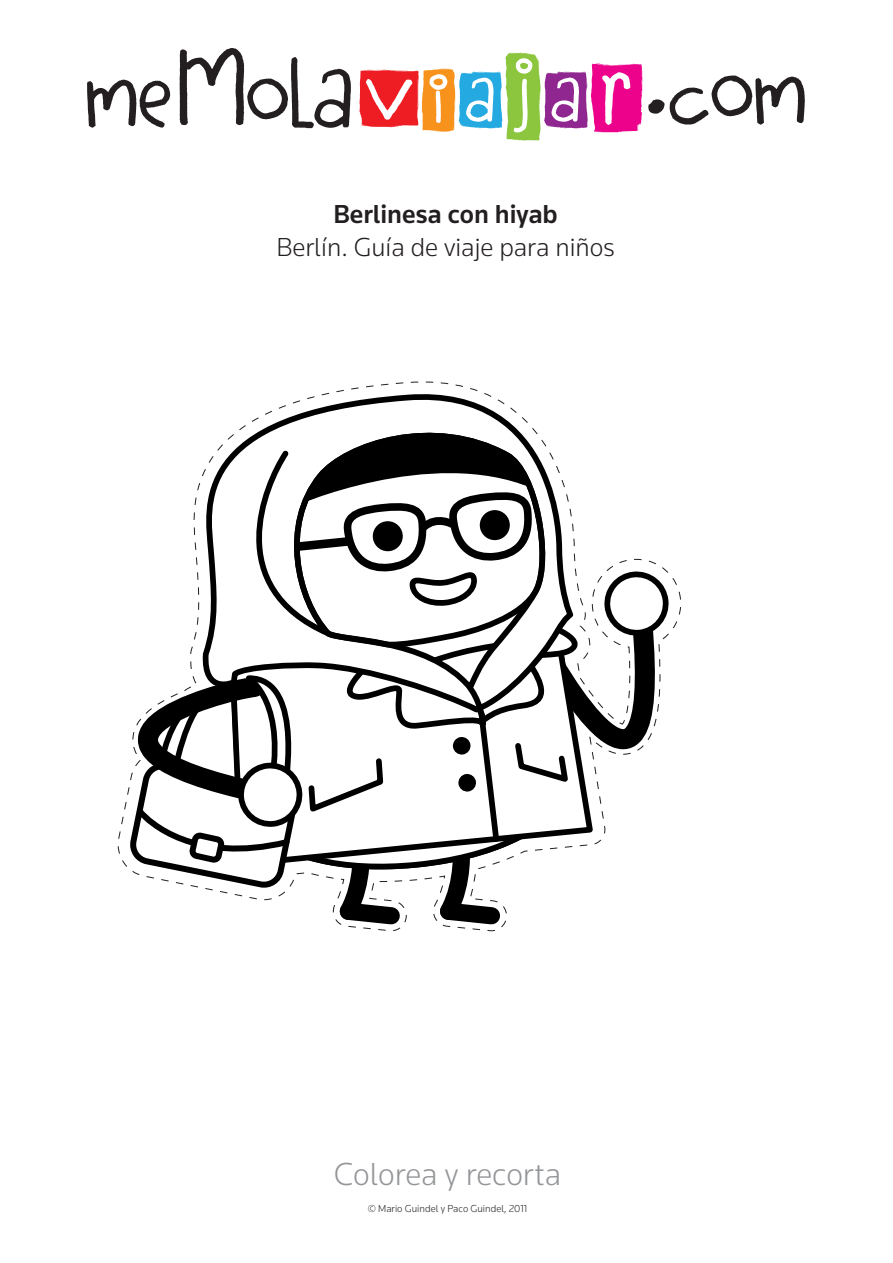
<style>
.page{position:relative;width:893px;height:1263px;background:#fff}
.page>*{position:absolute;margin:0;border:0;box-sizing:border-box;transform-origin:0 0}
.t1{font:300 33px "Knowledge";color:#939598}
.t2{font:300 27px "Knowledge";color:#231f20}
.t3{font:500 27px "Knowledge";color:#231f20}
.t4{font:300 10.5px "Knowledge";color:#231f20}
</style>
<div class="page">
<svg style="left:87px;top:79px;width:83px;height:49px"></svg>
<svg style="left:180px;top:49px;width:9px;height:76px"></svg>
<svg style="left:576px;top:63px;width:229px;height:70px"></svg>
<svg style="left:591px;top:576px;width:78px;height:268px"></svg>
<svg style="left:601px;top:571px;width:66px;height:65px"></svg>
<svg style="left:189px;top:48px;width:387px;height:373px"></svg>
<svg style="left:272px;top:415px;width:287px;height:6px"></svg>
<svg style="left:117px;top:421px;width:473px;height:511px"></svg>
<h2 class="t3" style="left:333px;top:198px;width:226px">Berlinesa con hiyab</h2>
<h2 class="t2" style="left:276px;top:230px;width:340px">Berlín. Guía de viaje para niños</h2>
<h1 class="t1" style="left:334px;top:1154px;width:229px">Colorea y recorta</h1>
<p class="t4" style="left:368px;top:1202px;width:161px">© Mario Guindel y Paco Guindel, 2011</p>
</div>
